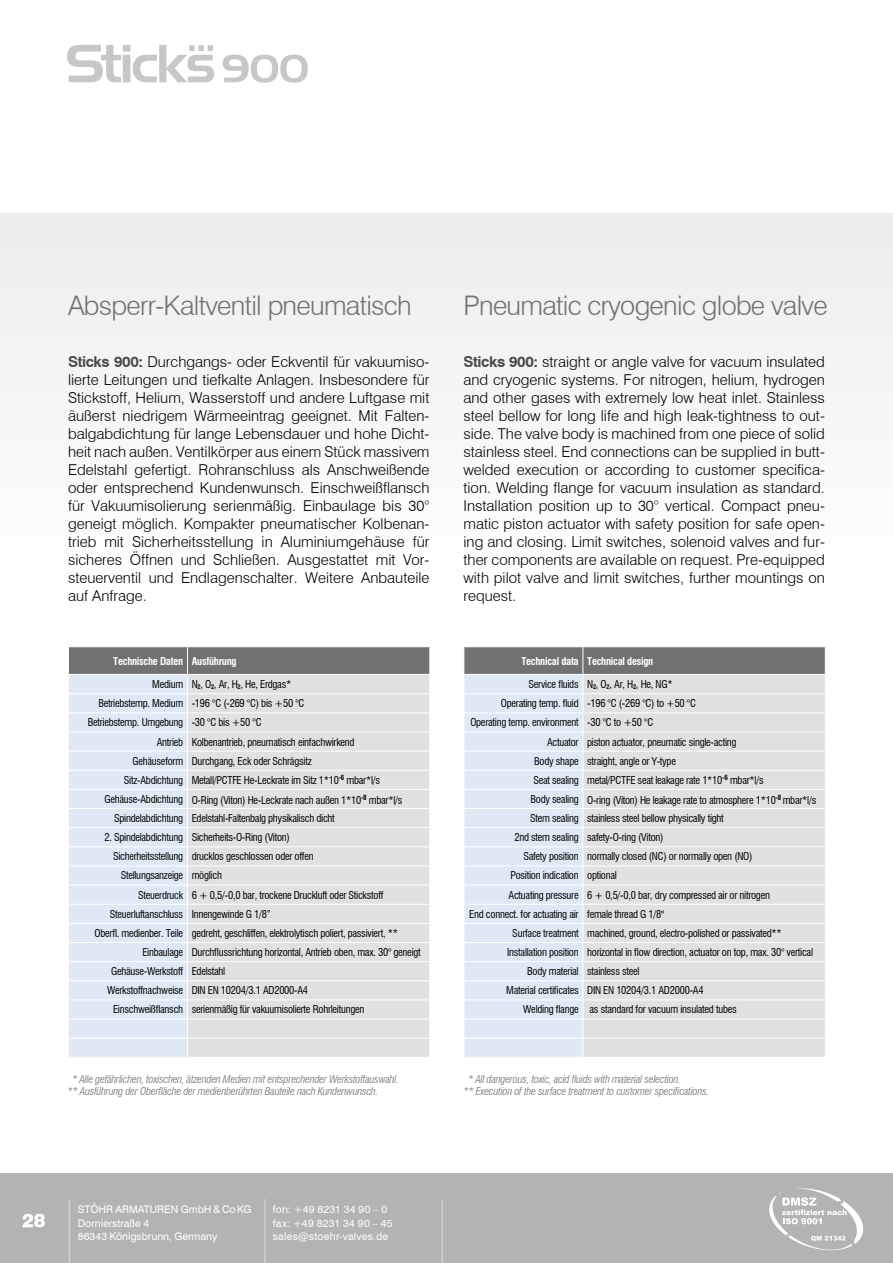
<style>
.page{position:relative;width:893px;height:1263px;background:#fff}
.page>*{position:absolute;margin:0;border:0;box-sizing:border-box;transform-origin:0 0}
.t1{font:300 27px "Swiss 721 BT";letter-spacing:-.025em;color:#707172}
.t2{font:18px "Swiss 721 BT Black";color:#fff}
.t3{font:300 15px/18px "Swiss 721 BT";color:#000;text-align:justify}
.t4{font:condensed 10.5px "Swiss 721 BT";letter-spacing:-.025em;color:#000}
.t5{font:italic condensed 10.5px/12px "Swiss 721 BT";letter-spacing:-.025em;color:#87888a}
.t6{font:10.5px/13.5px "Swiss 721 BT";color:#fff}
.t7{font:10.5px/13.5px "Swiss 721 BT";letter-spacing:.025em;color:#fff}
.t8{font:700 condensed 10.5px "Swiss 721 BT";letter-spacing:-.025em;color:#fff}
.s1{font-weight:700;color:#4b4b4d}
.s2{font-weight:700;font-size:6.15px}
</style>
<div class="page">
<div style="left:0;top:1173px;width:893px;height:90px;background:#b1b3b4"></div>
<div style="left:0;top:213px;width:893px;height:956px;background:linear-gradient(to right,#f9f9f9,#f9f9f9)"></div>
<hr style="left:264px;top:1199px;width:2px;height:64px;background:#d0d1d2">
<hr style="left:69px;top:1199px;width:1px;height:64px;background:#d0d1d2">
<hr style="left:441px;top:1199px;width:2px;height:64px;background:#d0d1d2">
<svg style="left:223px;top:55px;width:85px;height:28px"></svg>
<svg style="left:67px;top:45px;width:147px;height:37px"></svg>
<hr style="left:68px;top:646px;width:119px;height:1px;background:#fff">
<hr style="left:187px;top:646px;width:243px;height:1px;background:#fff">
<svg style="left:68px;top:647px;width:362px;height:410px;background:#dadde2"></svg>
<hr style="left:68px;top:1057px;width:119px;height:1px;background:#fff">
<hr style="left:187px;top:1057px;width:243px;height:1px;background:#fff">
<hr style="left:463px;top:646px;width:120px;height:1px;background:#fff">
<hr style="left:583px;top:646px;width:243px;height:1px;background:#fff">
<svg style="left:463px;top:647px;width:363px;height:410px;background:#dadde2"></svg>
<hr style="left:463px;top:1057px;width:120px;height:1px;background:#fff">
<hr style="left:583px;top:1057px;width:243px;height:1px;background:#fff">
<svg style="left:769px;top:1188px;width:95px;height:63px"></svg>
<h1 class="t1" style="left:68px;top:289px;width:345px">Absperr-Kaltventil pneumatisch</h1>
<p class="t3" style="left:68px;top:353px;width:363px"><span class="s1">Sticks 900:</span> Durchgangs- oder Eckventil für vakuumiso&shy;lierte Leitungen und tiefkalte Anlagen. Insbesondere für Stickstoff, Helium, Wasserstoff und andere Luftgase mit äußerst niedrigem Wärmeeintrag geeignet. Mit Falten&shy;balgabdichtung für lange Lebensdauer und hohe Dicht&shy;heit nach außen. Ventilkörper aus einem Stück massivem Edelstahl gefertigt. Rohranschluss als Anschweißende oder entsprechend Kundenwunsch. Einschweißflansch für Vakuumisolierung serienmäßig. Einbaulage bis 30° geneigt möglich. Kompakter pneumatischer Kolbenan&shy;trieb mit Sicherheitsstellung in Aluminiumgehäuse für sicheres Öffnen und Schließen. Ausgestattet mit Vor&shy;steuerventil und Endlagenschalter. Weitere Anbauteile auf Anfrage.</p>
<p class="t8" style="left:113px;top:654px;width:125px">Technische Daten Ausführung</p>
<p class="t4" style="left:152px;top:678px;width:141px">Medium N<span class="s2">2</span>, O<span class="s2">2</span>, Ar, H<span class="s2">2</span>, He, Erdgas*</p>
<p class="t4" style="left:98px;top:697px;width:208px">Betriebstemp. Medium -196 °C (-269 °C) bis +50 °C</p>
<p class="t4" style="left:88px;top:716px;width:175px">Betriebstemp. Umgebung -30 °C bis +50 °C</p>
<p class="t4" style="left:157px;top:735px;width:199px">Antrieb Kolbenantrieb, pneumatisch einfachwirkend</p>
<p class="t4" style="left:132px;top:754px;width:181px">Gehäuseform Durchgang, Eck oder Schrägsitz</p>
<p class="t4" style="left:124px;top:774px;width:258px">Sitz-Abdichtung Metall/PCTFE He-Leckrate im Sitz 1*10<sup>-6</sup> mbar*l/s</p>
<p class="t4" style="left:104px;top:793px;width:300px">Gehäuse-Abdichtung O-Ring (Viton) He-Leckrate nach außen 1*10<sup>-8</sup> mbar*l/s</p>
<p class="t4" style="left:114px;top:812px;width:222px">Spindelabdichtung Edelstahl-Faltenbalg physikalisch dicht</p>
<p class="t4" style="left:104px;top:831px;width:187px">2. Spindelabdichtung Sicherheits-O-Ring (Viton)</p>
<p class="t4" style="left:113px;top:850px;width:202px">Sicherheitsstellung drucklos geschlossen oder offen</p>
<p class="t4" style="left:121px;top:869px;width:103px">Stellungsanzeige möglich</p>
<p class="t4" style="left:138px;top:888px;width:247px">Steuerdruck 6 + 0,5/-0,0 bar, trockene Druckluft oder Stickstoff</p>
<p class="t4" style="left:110px;top:908px;width:163px">Steuerluftanschluss Innengewinde G 1/8”</p>
<p class="t4" style="left:95px;top:927px;width:305px">Oberfl. medienber. Teile gedreht, geschliffen, elektrolytisch poliert, passiviert, **</p>
<p class="t4" style="left:142px;top:946px;width:280px">Einbaulage Durchflussrichtung horizontal, Antrieb oben, max. 30° geneigt</p>
<p class="t4" style="left:111px;top:965px;width:116px">Gehäuse-Werkstoff Edelstahl</p>
<p class="t4" style="left:107px;top:984px;width:203px">Werkstoffnachweise DIN EN 10204/3.1 AD2000-A4</p>
<p class="t4" style="left:113px;top:1003px;width:253px">Einschweißflansch serienmäßig für vakuumisolierte Rohrleitungen</p>
<p class="t5" style="left:68px;top:1073px;width:333px;text-indent:5px">* Alle gefährlichen, toxischen, ätzenden Medien mit entsprechender Werkstoffauswahl. ** Ausführung der Oberfläche der medienberührten Bauteile nach Kundenwunsch.</p>
<h1 class="t1" style="left:463px;top:289px;width:366px">Pneumatic cryogenic globe valve</h1>
<p class="t3" style="left:463px;top:353px;width:363px"><span class="s1">Sticks 900:</span> straight or angle valve for vacuum insulated and cryogenic systems. For nitrogen, helium, hydrogen and other gases with extremely low heat inlet. Stainless steel bellow for long life and high leak-tightness to out&shy;side. The valve body is machined from one piece of solid stainless steel. End connections can be supplied in butt&shy;welded execution or according to customer specifica&shy;tion. Welding flange for vacuum insulation as standard.<br>Installation position up to 30° vertical. Compact pneu&shy;matic piston actuator with safety position for safe open&shy;ing and closing. Limit switches, solenoid valves and fur&shy;ther components are available on request. Pre-equipped with pilot valve and limit switches, further mountings on request.</p>
<p class="t8" style="left:521px;top:654px;width:133px">Technical data Technical design</p>
<p class="t4" style="left:528px;top:678px;width:146px">Service fluids N<span class="s2">2</span>, O<span class="s2">2</span>, Ar, H<span class="s2">2</span>, He, NG*</p>
<p class="t4" style="left:501px;top:697px;width:197px">Operating temp. fluid -196 °C (-269 °C) to +50 °C</p>
<p class="t4" style="left:470px;top:716px;width:184px">Operating temp. environment -30 °C to +50 °C</p>
<p class="t4" style="left:547px;top:735px;width:191px">Actuator piston actuator, pneumatic single-acting</p>
<p class="t4" style="left:534px;top:754px;width:143px">Body shape straight, angle or Y-type</p>
<p class="t4" style="left:533px;top:774px;width:232px">Seat sealing metal/PCTFE seat leakage rate 1*10<sup>-6</sup> mbar*l/s</p>
<p class="t4" style="left:530px;top:793px;width:287px">Body sealing O-ring (Viton) He leakage rate to atmosphere 1*10<sup>-8</sup> mbar*l/s</p>
<p class="t4" style="left:530px;top:812px;width:195px">Stem sealing stainless steel bellow physically tight</p>
<p class="t4" style="left:514px;top:831px;width:151px">2nd stem sealing safety-O-ring (Viton)</p>
<p class="t4" style="left:523px;top:850px;width:231px">Safety position normally closed (NC) or normally open (NO)</p>
<p class="t4" style="left:510px;top:869px;width:108px">Position indication optional</p>
<p class="t4" style="left:508px;top:888px;width:263px">Actuating pressure 6 + 0,5/-0,0 bar, dry compressed air or nitrogen</p>
<p class="t4" style="left:469px;top:908px;width:196px">End connect. for actuating air female thread G 1/8"</p>
<p class="t4" style="left:512px;top:927px;width:271px">Surface treatment machined, ground, electro-polished or passivated**</p>
<p class="t4" style="left:507px;top:946px;width:307px">Installation position horizontal in flow direction, actuator on top, max. 30° vertical</p>
<p class="t4" style="left:527px;top:965px;width:114px">Body material stainless steel</p>
<p class="t4" style="left:506px;top:984px;width:199px">Material certificates DIN EN 10204/3.1 AD2000-A4</p>
<p class="t4" style="left:523px;top:1003px;width:215px">Welding flange as standard for vacuum insulated tubes</p>
<p class="t5" style="left:463px;top:1073px;width:247px;text-indent:5px">* All dangerous, toxic, acid fluids with material selection.<br>** Execution of the surface treatment to customer specifications.</p>
<h2 class="t2" style="left:22px;top:1209px;width:25px">28</h2>
<p class="t6" style="left:78px;top:1203px;width:175px">STÖHR ARMATUREN GmbH &amp; Co KG<br>Dornierstraße 4<br>86343 Königsbrunn, Germany</p>
<p class="t7" style="left:273px;top:1203px;width:121px">fon: +49 8231 34 90 – 0 fax: +49 8231 34 90 – 45 sales@stoehr-valves.de</p>
</div>
